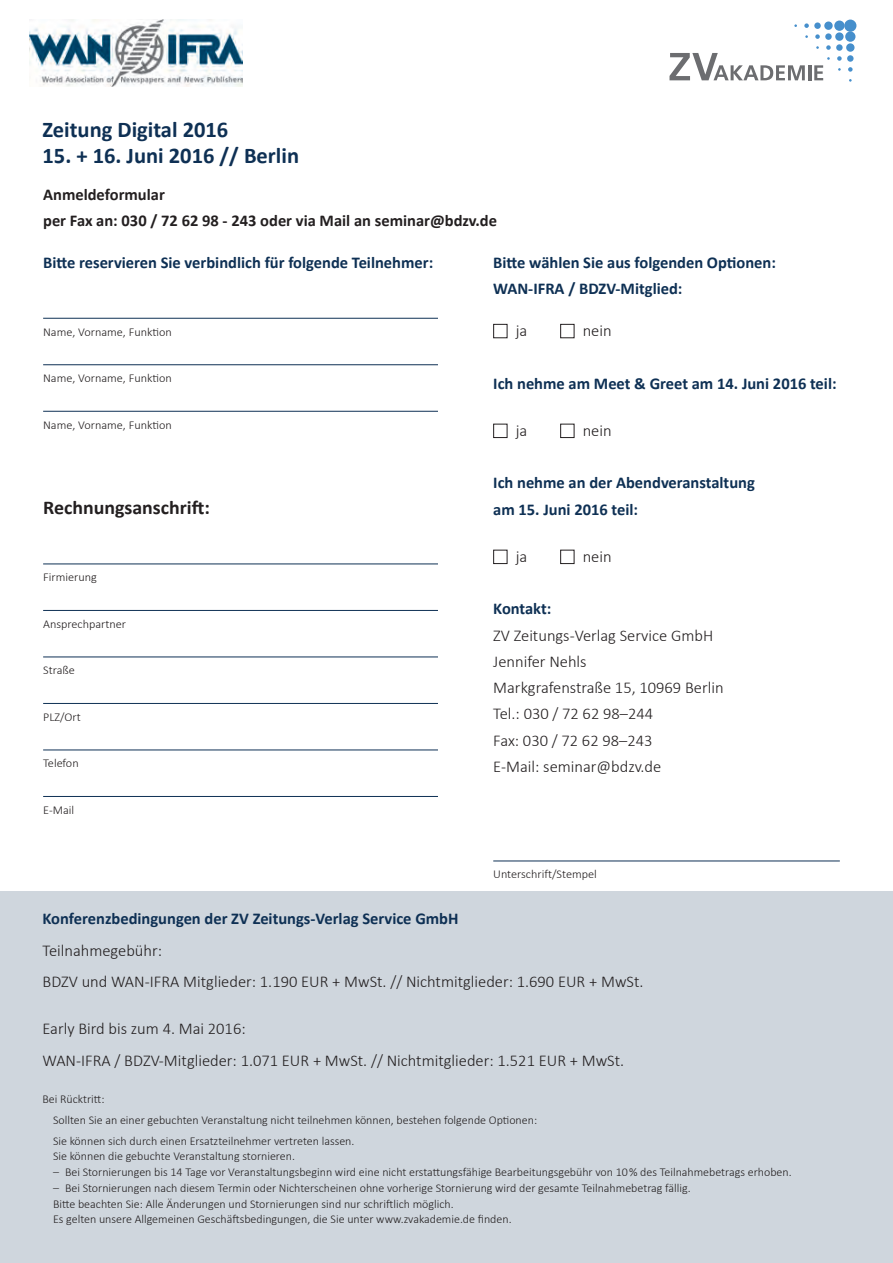
<style>
.page{position:relative;width:893px;height:1263px;background:#fff}
.page>*{position:absolute;margin:0;border:0;box-sizing:border-box;transform-origin:0 0}
.t1{font:700 22.5px "Calibri";color:#0e3054}
.t2{font:700 19.5px "Calibri";color:#231f20}
.t3{font:300 16.5px/26.2px "Calibri";color:#231f20}
.t4{font:700 16.5px/26.2px "Calibri";color:#0e3054}
.t5{font:700 16.5px/26.2px "Calibri";color:#231f20}
.t6{font:300 12px/21px "Calibri";color:#231f20}
</style>
<div class="page">
<div style="left:0;top:891px;width:893px;height:372px;background:#cfd6dd"></div>
<svg style="left:804px;top:23px;width:5px;height:5px"></svg>
<div style="left:814px;top:22px;width:7px;height:7px;background:#468fcc;border-radius:50%"></div>
<div style="left:824px;top:22px;width:9px;height:8px;background:#468fcc;border-radius:50%"></div>
<div style="left:834px;top:21px;width:10px;height:10px;background:#468fcc;border-radius:50%"></div>
<div style="left:844px;top:20px;width:12px;height:12px;background:#468fcc;border-radius:50%"></div>
<svg style="left:815px;top:34px;width:5px;height:5px"></svg>
<div style="left:825px;top:33px;width:7px;height:7px;background:#468fcc;border-radius:50%"></div>
<div style="left:835px;top:32px;width:9px;height:9px;background:#468fcc;border-radius:50%"></div>
<div style="left:845px;top:31px;width:10px;height:11px;background:#468fcc;border-radius:50%"></div>
<svg style="left:826px;top:45px;width:5px;height:5px"></svg>
<div style="left:836px;top:44px;width:7px;height:7px;background:#468fcc;border-radius:50%"></div>
<div style="left:846px;top:43px;width:8px;height:9px;background:#468fcc;border-radius:50%"></div>
<svg style="left:837px;top:56px;width:5px;height:5px"></svg>
<div style="left:847px;top:55px;width:6px;height:7px;background:#468fcc;border-radius:50%"></div>
<svg style="left:848px;top:67px;width:5px;height:5px"></svg>
<svg style="left:669px;top:53px;width:136px;height:27px"></svg>
<hr style="left:808px;top:65px;width:3px;height:15px;background:#6c6d70">
<svg style="left:814px;top:57px;width:16px;height:23px"></svg>
<img style="left:30px;top:19px;width:212px;height:67px">
<hr style="left:43px;top:318px;width:395px;height:1px;background:#0e3054">
<hr style="left:43px;top:364px;width:395px;height:1px;background:#0e3054">
<hr style="left:43px;top:411px;width:395px;height:1px;background:#0e3054">
<hr style="left:43px;top:563px;width:395px;height:1px;background:#0e3054">
<hr style="left:43px;top:610px;width:395px;height:1px;background:#0e3054">
<hr style="left:43px;top:656px;width:395px;height:1px;background:#0e3054">
<hr style="left:43px;top:703px;width:395px;height:1px;background:#0e3054">
<hr style="left:43px;top:749px;width:395px;height:1px;background:#0e3054">
<hr style="left:43px;top:796px;width:395px;height:1px;background:#0e3054">
<div style="left:493px;top:324px;width:14px;height:14px;border:1px solid #231f20"></div>
<div style="left:560px;top:324px;width:14px;height:14px;border:1px solid #231f20"></div>
<div style="left:493px;top:424px;width:14px;height:14px;border:1px solid #231f20"></div>
<div style="left:560px;top:424px;width:14px;height:14px;border:1px solid #231f20"></div>
<div style="left:493px;top:550px;width:14px;height:14px;border:1px solid #231f20"></div>
<div style="left:560px;top:550px;width:14px;height:14px;border:1px solid #231f20"></div>
<hr style="left:493px;top:860px;width:347px;height:1px;background:#0e3054">
<h1 class="t1" style="left:43px;top:113px;width:187px">Zeitung Digital 2016</h1>
<h1 class="t1" style="left:43px;top:139px;width:258px">15. + 16. Juni 2016 // Berlin</h1>
<h3 class="t5" style="left:43px;top:180px;width:455px">Anmeldeformular<br>per Fax an: 030 / 72 62 98 - 243 oder via Mail an seminar@bdzv.de</h3>
<h3 class="t4" style="left:43px;top:248px;width:392px">Bitte reservieren Sie verbindlich für folgende Teilnehmer:</h3>
<p class="t6" style="left:43px;top:321px;width:130px">Name, Vorname, Funktion</p>
<p class="t6" style="left:43px;top:367px;width:130px">Name, Vorname, Funktion</p>
<p class="t6" style="left:43px;top:414px;width:130px">Name, Vorname, Funktion</p>
<h2 class="t2" style="left:43px;top:493px;width:168px">Rechnungsanschrift:</h2>
<p class="t6" style="left:43px;top:567px;width:55px">Firmierung</p>
<p class="t6" style="left:43px;top:613px;width:84px">Ansprechpartner</p>
<p class="t6" style="left:43px;top:660px;width:33px">Straße</p>
<p class="t6" style="left:43px;top:706px;width:39px">PLZ/Ort</p>
<p class="t6" style="left:43px;top:753px;width:37px">Telefon</p>
<p class="t6" style="left:43px;top:799px;width:33px">E-Mail</p>
<h3 class="t4" style="left:493px;top:249px;width:284px">Bitte wählen Sie aus folgenden Optionen:<br>WAN-IFRA / BDZV-Mitglied:</h3>
<h3 class="t3" style="left:516px;top:317px;width:13px">ja</h3>
<h3 class="t3" style="left:583px;top:317px;width:30px">nein</h3>
<h3 class="t4" style="left:493px;top:369px;width:345px">Ich nehme am Meet &amp; Greet am 14. Juni 2016 teil:</h3>
<h3 class="t3" style="left:516px;top:417px;width:13px">ja</h3>
<h3 class="t3" style="left:583px;top:417px;width:30px">nein</h3>
<h3 class="t4" style="left:493px;top:469px;width:263px">Ich nehme an der Abendveranstaltung am 15. Juni 2016 teil:</h3>
<h3 class="t3" style="left:516px;top:543px;width:13px">ja</h3>
<h3 class="t3" style="left:583px;top:543px;width:30px">nein</h3>
<h3 class="t4" style="left:493px;top:595px;width:60px">Kontakt:</h3>
<h3 class="t3" style="left:493px;top:622px;width:232px">ZV Zeitungs-Verlag Service GmbH<br>Jennifer Nehls<br>Markgrafenstraße 15, 10969 Berlin<br>Tel.: 030 / 72 62 98–244<br>Fax: 030 / 72 62 98–243<br>E-Mail: seminar@bdzv.de</h3>
<p class="t6" style="left:493px;top:864px;width:105px">Unterschrift/Stempel</p>
<h3 class="t4" style="left:43px;top:905px;width:417px">Konferenzbedingungen der ZV Zeitungs-Verlag Service GmbH</h3>
<h3 class="t3" style="left:43px;top:934px;width:602px;line-height:31.5px">Teilnahmegebühr:<br>BDZV und WAN-IFRA Mitglieder: 1.190 EUR + MwSt. // Nichtmitglieder: 1.690 EUR + MwSt.</h3>
<h3 class="t3" style="left:43px;top:1013px;width:583px;line-height:31.5px">Early Bird bis zum 4. Mai 2016:<br>WAN-IFRA / BDZV-Mitglieder: 1.071 EUR + MwSt. // Nichtmitglieder: 1.521 EUR + MwSt.</h3>
<p class="t6" style="left:53px;top:1088px;width:486px;text-indent:-10px">Bei Rücktritt:<br>Sollten Sie an einer gebuchten Veranstaltung nicht teilnehmen können, bestehen folgende Optionen:<br>Sie können sich durch einen Ersatzteilnehmer vertreten lassen.</p>
<p class="t6" style="left:53px;top:1146px;width:244px">Sie können die gebuchte Veranstaltung stornieren.</p>
<p class="t6" style="left:53px;top:1161px;width:740px">– Bei Stornierungen bis 14 Tage vor Veranstaltungsbeginn wird eine nicht erstattungsfähige Bearbeitungsgebühr von 10 % des Teilnahmebetrags erhoben.</p>
<p class="t6" style="left:53px;top:1180px;width:639px;line-height:15.8px">– Bei Stornierungen nach diesem Termin oder Nichterscheinen ohne vorherige Stornierung wird der gesamte Teilnahmebetrag fällig.<br>Bitte beachten Sie: Alle Änderungen und Stornierungen sind nur schriftlich möglich.<br>Es gelten unsere Allgemeinen Geschäftsbedingungen, die Sie unter www.zvakademie.de finden.</p>
</div>
